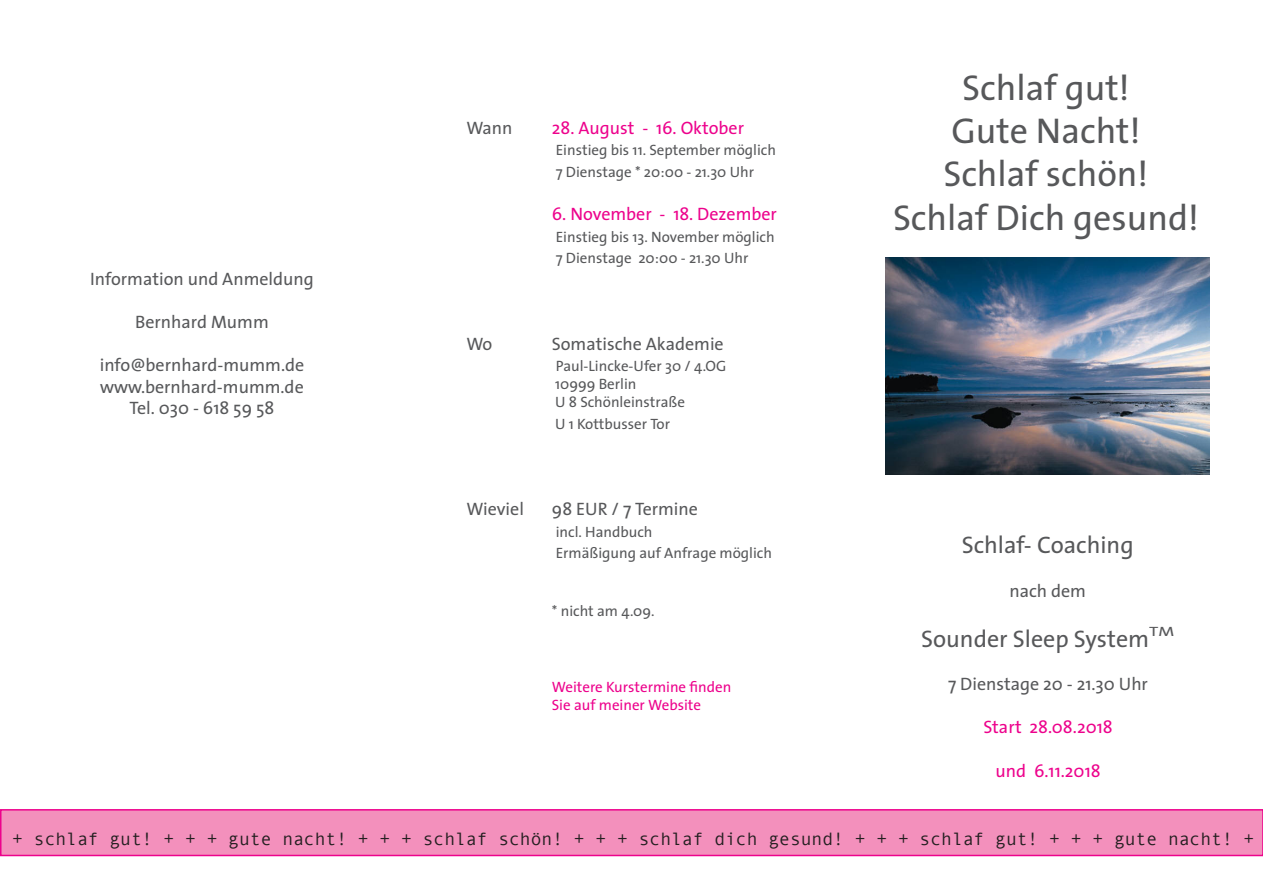
<style>
.page{position:relative;width:1263px;height:893px;background:#fff}
.page>*{position:absolute;margin:0;border:0;box-sizing:border-box;transform-origin:0 0}
.t1{font:36px "Thesis Sans";color:#57585a}
.t2{font:24px "Thesis Sans";color:#57585a}
.t3{font:18px "Thesis Sans";color:#57585a}
.t4{font:18px "Andale Mono";color:#231f20}
.t5{font:18px "Thesis Sans";color:#ed028c}
.t6{font:15px "Thesis Sans";color:#57585a}
.t7{font:15px "Thesis Sans";color:#ed028c}
</style>
<div class="page">
<img style="left:886px;top:258px;width:324px;height:216px">
<div style="left:1px;top:810px;width:1262px;height:45px;background:#f390bc"></div>
<div style="left:0;top:809px;width:1263px;height:47px;border:2px solid #ed028c"></div>
<p class="t3" style="left:90px;top:264px;width:225px">Information und Anmeldung</p>
<p class="t3" style="left:135px;top:307px;width:135px">Bernhard Mumm</p>
<p class="t3" style="left:100px;top:350px;width:206px">info@bernhard-mumm.de</p>
<p class="t3" style="left:100px;top:372px;width:205px">www.bernhard-mumm.de</p>
<p class="t3" style="left:130px;top:393px;width:146px">Tel. 030 - 618 59 58</p>
<p class="t3" style="left:466px;top:113px;width:48px">Wann</p>
<p class="t5" style="left:552px;top:113px;width:194px">28. August - 16. Oktober</p>
<p class="t6" style="left:556px;top:138px;width:222px">Einstieg bis 11. September möglich</p>
<p class="t6" style="left:556px;top:159px;width:200px">7 Dienstage * 20:00 - 21.30 Uhr</p>
<p class="t5" style="left:552px;top:199px;width:227px">6. November - 18. Dezember</p>
<p class="t6" style="left:556px;top:224px;width:220px">Einstieg bis 13. November möglich</p>
<p class="t6" style="left:556px;top:246px;width:194px">7 Dienstage 20:00 - 21.30 Uhr</p>
<p class="t3" style="left:466px;top:329px;width:28px">Wo</p>
<p class="t3" style="left:552px;top:329px;width:173px">Somatische Akademie</p>
<p class="t6" style="left:556px;top:354px;width:172px">Paul-Lincke-Ufer 30 / 4.OG</p>
<p class="t6" style="left:555px;top:372px;width:83px">10999 Berlin</p>
<p class="t6" style="left:555px;top:390px;width:131px">U 8 Schönleinstraße</p>
<p class="t6" style="left:555px;top:411px;width:116px">U 1 Kottbusser Tor</p>
<p class="t3" style="left:466px;top:494px;width:59px">Wieviel</p>
<p class="t3" style="left:552px;top:494px;width:148px">98 EUR / 7 Termine</p>
<p class="t6" style="left:556px;top:519px;width:98px">incl. Handbuch</p>
<p class="t6" style="left:556px;top:541px;width:218px">Ermäßigung auf Anfrage möglich</p>
<p class="t6" style="left:552px;top:598px;width:104px">* nicht am 4.09.</p>
<p class="t7" style="left:552px;top:674px;width:181px">Weitere Kurstermine finden</p>
<p class="t7" style="left:552px;top:692px;width:151px">Sie auf meiner Website</p>
<p class="t1" style="left:962px;top:58px;width:169px">Schlaf gut!</p>
<p class="t1" style="left:951px;top:101px;width:191px">Gute Nacht!</p>
<p class="t1" style="left:943px;top:144px;width:206px">Schlaf schön!</p>
<p class="t1" style="left:893px;top:188px;width:307px">Schlaf Dich gesund!</p>
<p class="t2" style="left:962px;top:525px;width:173px">Schlaf- Coaching</p>
<p class="t3" style="left:1009px;top:575px;width:78px">nach dem</p>
<p class="t2" style="left:921px;top:619px;width:255px">Sounder Sleep System<sup>TM</sup></p>
<p class="t3" style="left:948px;top:669px;width:201px">7 Dienstage 20 - 21.30 Uhr</p>
<p class="t5" style="left:983px;top:712px;width:131px">Start 28.08.2018</p>
<p class="t5" style="left:995px;top:755px;width:107px">und 6.11.2018</p>
<p class="t4" style="left:12px;top:827px;width:1243px">+ schlaf gut! + + + gute nacht! + + + schlaf schön! + + + schlaf dich gesund! + + + schlaf gut! + + + gute nacht! +</p>
</div>
